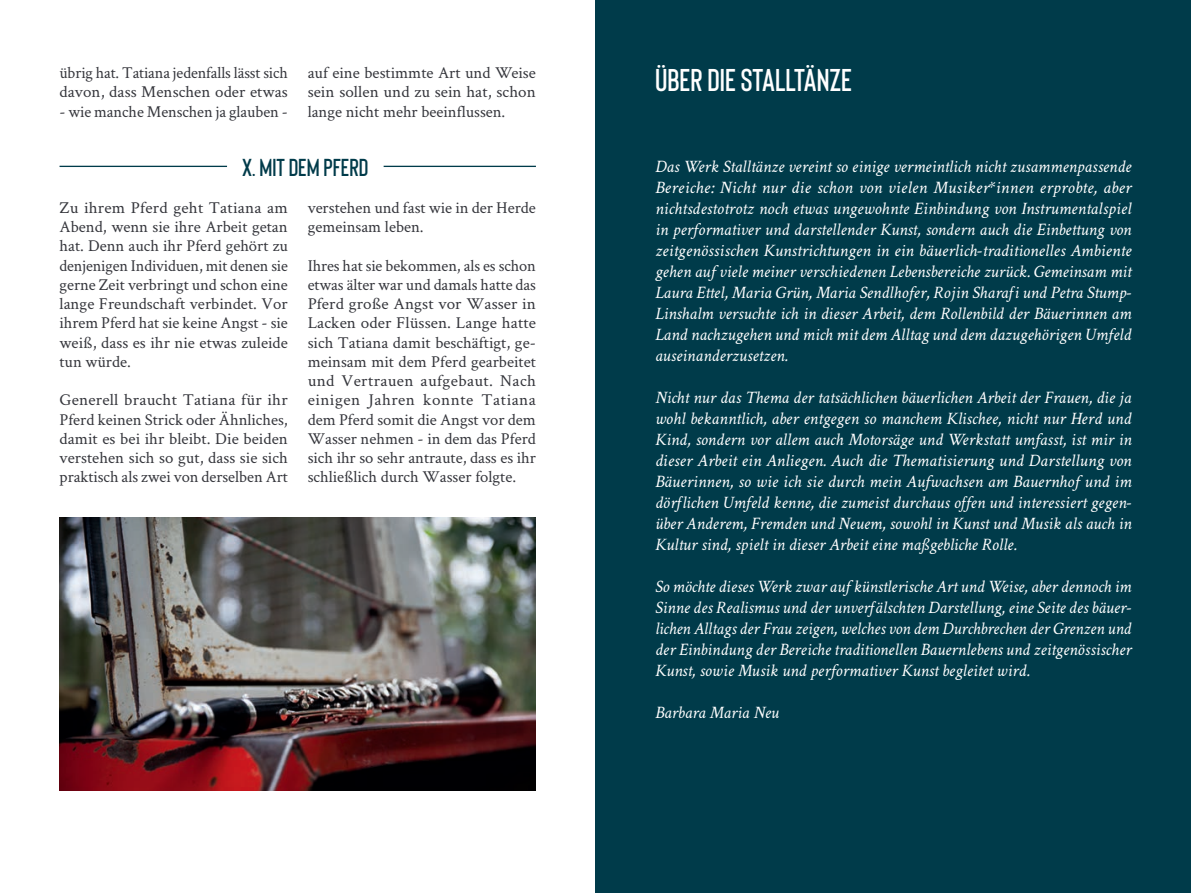
<style>
.page{position:relative;width:1191px;height:893px;background:#fff}
.page>*{position:absolute;margin:0;border:0;box-sizing:border-box;transform-origin:0 0}
.Überschrift1_weiß_au{font:600 31.5px "Bison";color:#fff}
.Überschrift_1{font:600 24.5px "Bison";color:#003b4a}
.Absatz_weiß_auf_blau{font:italic 17.5px/21px "Crimson Text";color:#fff;text-align:justify}
.Absatz{font:16.62px/19.2px "Crimson Text";color:#35363c;text-align:justify}
</style>
<div class="page">
<hr style="left:60px;top:166px;width:476px;height:1px;background:#003b4a">
<div style="left:227px;top:149px;width:156px;height:35px;background:#fff"></div>
<img style="left:60px;top:518px;width:476px;height:272px">
<div style="left:595px;top:0;width:596px;height:893px;background:#003b4a"></div>
<p class="Absatz" style="left:308px;top:63px;width:230px">auf eine bestimmte Art und Weise sein sollen und zu sein hat, schon lange nicht mehr beeinflussen.</p>
<p class="Überschrift_1" style="left:242px;top:152px;width:128px">X. MIT DEM PFERD</p>
<p class="Absatz" style="left:60px;top:197px;width:230px">Zu ihrem Pferd geht Tatiana am Abend, wenn sie ihre Arbeit getan hat. Denn auch ihr Pferd gehört zu denjenigen Individuen, mit denen sie gerne Zeit verbringt und schon eine lange Freundschaft verbindet. Vor ihrem Pferd hat sie keine Angst - sie weiß, dass es ihr nie etwas zuleide tun würde.</p>
<p class="Absatz" style="left:60px;top:390px;width:230px">Generell braucht Tatiana für ihr Pferd keinen Strick oder Ähnliches, damit es bei ihr bleibt. Die beiden verstehen sich so gut, dass sie sich praktisch als zwei von derselben Art</p>
<p class="Absatz" style="left:60px;top:63px;width:230px">übrig hat. Tatiana jedenfalls lässt sich davon, dass Menschen oder etwas</p>
<p class="Absatz" style="left:60px;top:101px;width:230px">- wie manche Menschen ja glauben -</p>
<p class="Absatz" style="left:308px;top:197px;width:230px">verstehen und fast wie in der Herde gemeinsam leben.</p>
<p class="Absatz" style="left:308px;top:255px;width:230px">Ihres hat sie bekommen, als es schon etwas älter war und damals hatte das Pferd große Angst vor Wasser in Lacken oder Flüssen. Lange hatte sich Tatiana damit beschäftigt, ge&shy;meinsam mit dem Pferd gearbeitet und Vertrauen aufgebaut. Nach einigen Jahren konnte Tatiana dem Pferd somit die Angst vor dem Wasser nehmen - in dem das Pferd sich ihr so sehr antraute, dass es ihr schließlich durch Wasser folgte.</p>
<p class="Überschrift1_weiß_au" style="left:655px;top:61px;width:199px">ÜBER DIE STALLTÄNZE</p>
<p class="Absatz_weiß_auf_blau" style="left:655px;top:156px;width:478px">Das Werk Stalltänze vereint so einige vermeintlich nicht zusammenpassende Bereiche: Nicht nur die schon von vielen Musiker*innen erprobte, aber nichtsdestotrotz noch etwas ungewohnte Einbindung von Instrumentalspiel in performativer und darstellender Kunst, sondern auch die Einbettung von zeitgenössischen Kunstrichtungen in ein bäuerlich-traditionelles Ambiente gehen auf viele meiner verschiedenen Lebensbereiche zurück. Gemeinsam mit Laura Ettel, Maria Grün, Maria Sendlhofer, Rojin Sharafi und Petra Stump-Linshalm versuchte ich in dieser Arbeit, dem Rollenbild der Bäuerinnen am Land nachzugehen und mich mit dem Alltag und dem dazugehörigen Umfeld auseinanderzusetzen.</p>
<p class="Absatz_weiß_auf_blau" style="left:655px;top:387px;width:478px">Nicht nur das Thema der tatsächlichen bäuerlichen Arbeit der Frauen, die ja wohl bekanntlich, aber entgegen so manchem Klischee, nicht nur Herd und Kind, sondern vor allem auch Motorsäge und Werkstatt umfasst, ist mir in dieser Arbeit ein Anliegen. Auch die Thematisierung und Darstellung von Bäuerinnen, so wie ich sie durch mein Aufwachsen am Bauernhof und im dörflichen Umfeld kenne, die zumeist durchaus offen und interessiert gegen&shy;über Anderem, Fremden und Neuem, sowohl in Kunst und Musik als auch in Kultur sind, spielt in dieser Arbeit eine maßgebliche Rolle.</p>
<p class="Absatz_weiß_auf_blau" style="left:655px;top:576px;width:478px">So möchte dieses Werk zwar auf künstlerische Art und Weise, aber dennoch im Sinne des Realismus und der unverfälschten Darstellung, eine Seite des bäuer&shy;lichen Alltags der Frau zeigen, welches von dem Durchbrechen der Grenzen und der Einbindung der Bereiche traditionellen Bauernlebens und zeitgenössischer Kunst, sowie Musik und performativer Kunst begleitet wird.</p>
<p class="Absatz_weiß_auf_blau" style="left:655px;top:702px;width:125px">Barbara Maria Neu</p>
</div>
